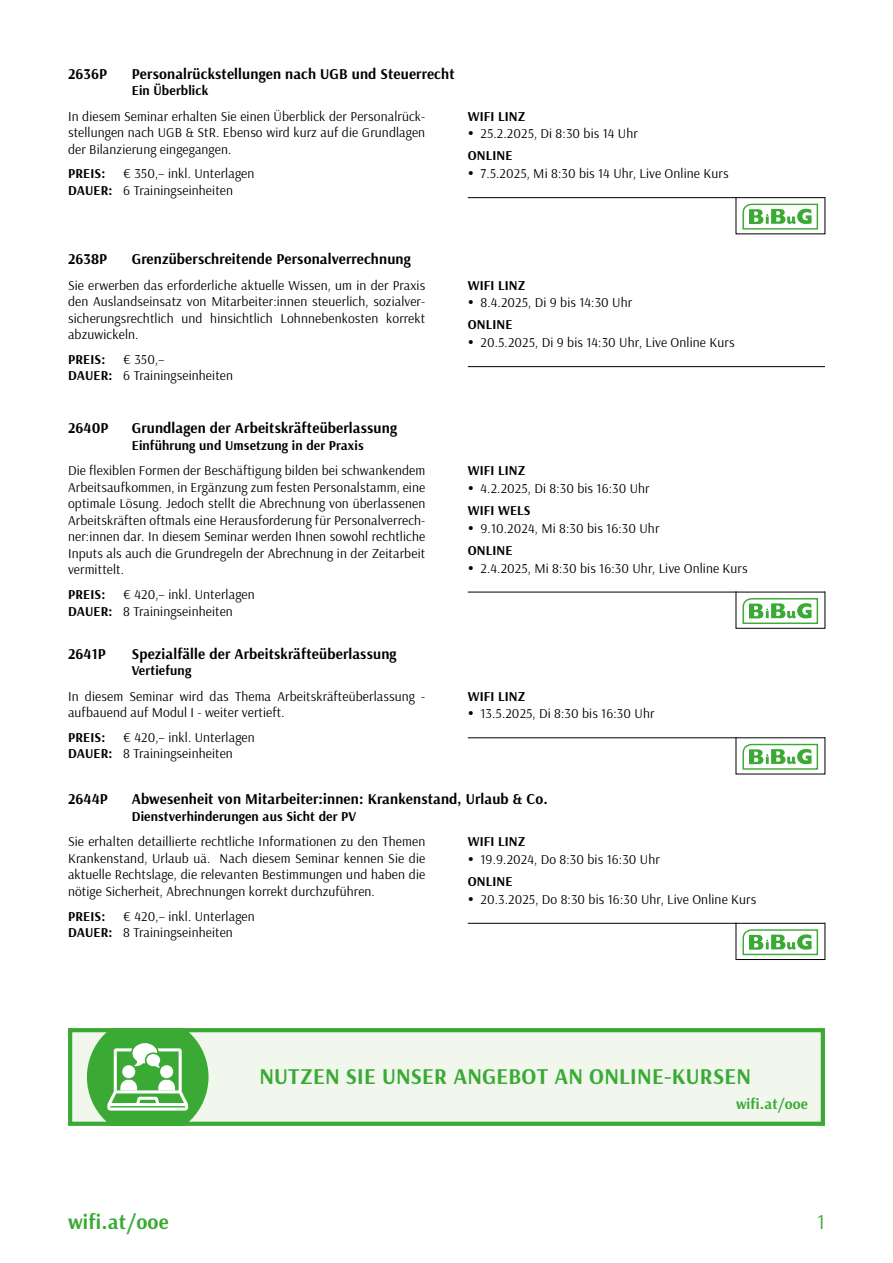
<style>
.page{position:relative;width:893px;height:1263px;background:#fff}
.page>*{position:absolute;margin:0;border:0;box-sizing:border-box;transform-origin:0 0}
.t1{font:700 22.5px "Arsenal";letter-spacing:.01em;color:#3aaa35}
.t2{font:700 21px "Arsenal";letter-spacing:.01em;color:#3aaa35}
.t3{font:21px "Arsenal";color:#3aaa35}
.t4{font:700 15px "Arsenal";letter-spacing:.01em;color:#000}
.t5{font:700 15px "Arsenal";letter-spacing:.01em;color:#3aaa35}
.t6{font:13.5px/16.5px "Arsenal";letter-spacing:.01em;color:#000}
.t7{font:700 13.5px "Arsenal";letter-spacing:.01em;color:#000}
.s1{font-weight:700}
</style>
<div class="page">
<hr style="left:468px;top:197px;width:357px;height:1px;background:#000">
<svg style="left:742px;top:203px;width:77px;height:27px"></svg>
<svg style="left:742px;top:204px;width:76px;height:25px"></svg>
<hr style="left:468px;top:366px;width:357px;height:1px;background:#000">
<hr style="left:468px;top:592px;width:357px;height:1px;background:#000">
<svg style="left:742px;top:598px;width:76px;height:26px"></svg>
<hr style="left:468px;top:737px;width:357px;height:1px;background:#000">
<div style="left:740px;top:742px;width:81px;height:30px;background:linear-gradient(to bottom,#eef7ed,#f4faf3)"></div>
<svg style="left:742px;top:744px;width:76px;height:26px"></svg>
<div style="left:736px;top:922px;width:89px;height:38px;border:1px solid #000"></div>
<hr style="left:468px;top:923px;width:357px;height:1px;background:#000">
<svg style="left:742px;top:929px;width:77px;height:27px"></svg>
<svg style="left:742px;top:929px;width:76px;height:26px"></svg>
<div style="left:68px;top:1028px;width:757px;height:98px;background:#f1f7ed"></div>
<svg style="left:87px;top:1033px;width:122px;height:88px;background:#74c370"></svg>
<div style="left:68px;top:1028px;width:757px;height:98px;border:4px solid #3aaa35"></div>
<p class="t4" style="left:68px;top:63px;width:41px">2636P</p>
<p class="t4" style="left:132px;top:63px;width:324px">Personalrückstellungen nach UGB und Steuerrecht</p>
<p class="t7" style="left:132px;top:81px;width:78px">Ein Überblick</p>
<p class="t6" style="left:68px;top:108px;width:359px;text-align:justify">In diesem Seminar erhalten Sie einen Überblick der Personalrück&shy;stellungen nach UGB &amp; StR. Ebenso wird kurz auf die Grundlagen der Bilanzierung eingegangen.</p>
<p class="t7" style="left:68px;top:164px;width:39px">PREIS:</p>
<p class="t6" style="left:68px;top:165px;width:188px;text-indent:55px">€ 350,– inkl. Unterlagen<br><span class="s1">DAUER:</span> 6 Trainingseinheiten</p>
<p class="t7" style="left:468px;top:107px;width:59px">WIFI LINZ</p>
<p class="t6" style="left:480px;top:125px;width:159px">25.2.2025, Di 8:30 bis 14 Uhr</p>
<p class="t7" style="left:468px;top:146px;width:46px">ONLINE</p>
<p class="t6" style="left:480px;top:165px;width:250px">7.5.2025, Mi 8:30 bis 14 Uhr, Live Online Kurs</p>
<p class="t4" style="left:68px;top:249px;width:41px">2638P</p>
<p class="t4" style="left:132px;top:249px;width:280px">Grenzüberschreitende Personalverrechnung</p>
<p class="t6" style="left:68px;top:277px;width:359px;text-align:justify">Sie erwerben das erforderliche aktuelle Wissen, um in der Praxis den Auslandseinsatz von Mitarbeiter:innen steuerlich, sozialver&shy;sicherungsrechtlich und hinsichtlich Lohnnebenkosten korrekt abzuwickeln.</p>
<p class="t7" style="left:68px;top:350px;width:39px">PREIS:</p>
<p class="t6" style="left:68px;top:351px;width:167px;text-indent:55px">€ 350,–<br><span class="s1">DAUER:</span> 6 Trainingseinheiten</p>
<p class="t4" style="left:68px;top:418px;width:42px">2640P</p>
<p class="t4" style="left:132px;top:418px;width:267px">Grundlagen der Arbeitskräfteüberlassung</p>
<p class="t7" style="left:132px;top:436px;width:233px">Einführung und Umsetzung in der Praxis</p>
<p class="t6" style="left:68px;top:462px;width:359px;text-align:justify">Die flexiblen Formen der Beschäftigung bilden bei schwankendem Arbeitsaufkommen, in Ergänzung zum festen Personalstamm, eine optimale Lösung. Jedoch stellt die Abrechnung von überlassenen Arbeitskräften oftmals eine Herausforderung für Personalverrech&shy;ner:innen dar. In diesem Seminar werden Ihnen sowohl rechtliche Inputs als auch die Grundregeln der Abrechnung in der Zeitarbeit vermittelt.</p>
<p class="t7" style="left:68px;top:585px;width:39px">PREIS:</p>
<p class="t6" style="left:68px;top:586px;width:188px;text-indent:55px">€ 420,– inkl. Unterlagen<br><span class="s1">DAUER:</span> 8 Trainingseinheiten</p>
<p class="t4" style="left:68px;top:643px;width:39px">2641P</p>
<p class="t4" style="left:132px;top:643px;width:266px">Spezialfälle der Arbeitskräfteüberlassung</p>
<p class="t7" style="left:132px;top:661px;width:61px">Vertiefung</p>
<p class="t6" style="left:68px;top:687px;width:359px">In diesem Seminar wird das Thema Arbeitskräfteüberlassung - aufbauend auf Modul I - weiter vertieft.</p>
<p class="t7" style="left:68px;top:728px;width:39px">PREIS:</p>
<p class="t6" style="left:68px;top:729px;width:188px;text-indent:55px">€ 420,– inkl. Unterlagen<br><span class="s1">DAUER:</span> 8 Trainingseinheiten</p>
<p class="t7" style="left:468px;top:276px;width:59px">WIFI LINZ</p>
<p class="t6" style="left:480px;top:294px;width:153px">8.4.2025, Di 9 bis 14:30 Uhr</p>
<p class="t7" style="left:468px;top:315px;width:46px">ONLINE</p>
<p class="t6" style="left:480px;top:334px;width:256px">20.5.2025, Di 9 bis 14:30 Uhr, Live Online Kurs</p>
<p class="t7" style="left:468px;top:461px;width:59px">WIFI LINZ</p>
<p class="t6" style="left:480px;top:480px;width:171px">4.2.2025, Di 8:30 bis 16:30 Uhr</p>
<p class="t7" style="left:468px;top:501px;width:64px">WIFI WELS</p>
<p class="t6" style="left:480px;top:520px;width:180px">9.10.2024, Mi 8:30 bis 16:30 Uhr</p>
<p class="t7" style="left:468px;top:541px;width:46px">ONLINE</p>
<p class="t6" style="left:480px;top:559px;width:269px">2.4.2025, Mi 8:30 bis 16:30 Uhr, Live Online Kurs</p>
<p class="t7" style="left:468px;top:686px;width:59px">WIFI LINZ</p>
<p class="t6" style="left:480px;top:705px;width:175px">13.5.2025, Di 8:30 bis 16:30 Uhr</p>
<p class="t4" style="left:68px;top:789px;width:41px">2644P</p>
<p class="t4" style="left:132px;top:789px;width:418px">Abwesenheit von Mitarbeiter:innen: Krankenstand, Urlaub &amp; Co.</p>
<p class="t7" style="left:132px;top:807px;width:226px">Dienstverhinderungen aus Sicht der PV</p>
<p class="t6" style="left:68px;top:833px;width:359px;text-align:justify">Sie erhalten detaillierte rechtliche Informationen zu den Themen Krankenstand, Urlaub uä. Nach diesem Seminar kennen Sie die aktuelle Rechtslage, die relevanten Bestimmungen und haben die nötige Sicherheit, Abrechnungen korrekt durchzuführen.</p>
<p class="t7" style="left:68px;top:906px;width:39px">PREIS:</p>
<p class="t7" style="left:468px;top:832px;width:59px">WIFI LINZ</p>
<p class="t6" style="left:480px;top:851px;width:181px">19.9.2024, Do 8:30 bis 16:30 Uhr</p>
<p class="t7" style="left:468px;top:872px;width:46px">ONLINE</p>
<p class="t6" style="left:480px;top:891px;width:277px">20.3.2025, Do 8:30 bis 16:30 Uhr, Live Online Kurs</p>
<p class="t6" style="left:68px;top:907px;width:188px;text-indent:55px">€ 420,– inkl. Unterlagen<br><span class="s1">DAUER:</span> 8 Trainingseinheiten</p>
<h1 class="t1" style="left:259px;top:1061px;width:493px">NUTZEN SIE UNSER ANGEBOT AN ONLINE-KURSEN</h1>
<p class="t5" style="left:736px;top:1093px;width:73px">wifi.at/ooe</p>
<h2 class="t2" style="left:68px;top:1207px;width:102px">wifi.at/ooe</h2>
<h2 class="t3" style="left:817px;top:1207px;width:9px">1</h2>
</div>
